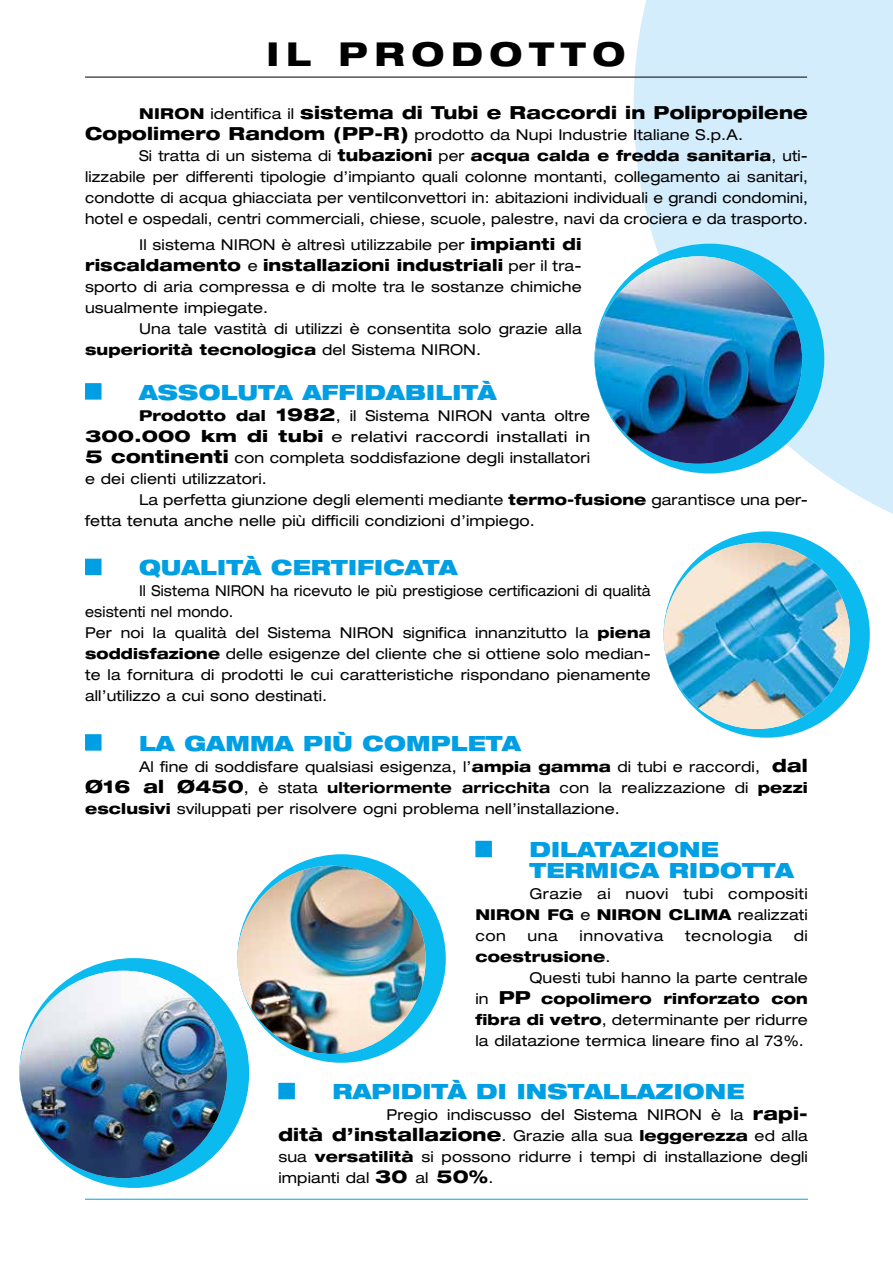
<style>
.page{position:relative;width:893px;height:1263px;background:#fff}
.page>*{position:absolute;margin:0;border:0;box-sizing:border-box;transform-origin:0 0}
._1_Titolo_Pagina{font:800 expanded 33px "Helvetica Neue LT Std";letter-spacing:.2em;color:#000}
._10_Titoletti{font:900 expanded 21px/21px "Helvetica Neue LT Std";letter-spacing:.01em;color:#009fe3}
._3_Testi{font:800 expanded 18px "Helvetica Neue LT Std";letter-spacing:.01em;color:#000}
._3_Testi-2{font:800 expanded 16.5px "Helvetica Neue LT Std";letter-spacing:.01em;color:#000}
._3_Testi-3{font:expanded 15px/21px "Helvetica Neue LT Std";letter-spacing:.01em;color:#000;text-align:justify}
._3_Testi-4{font:expanded 15px/21px "Helvetica Neue LT Std";letter-spacing:.01em;color:#000;scale:.91 1}
._3_Testi-5{font:expanded 15px "Helvetica Neue LT Std";letter-spacing:.04em;color:#000}
._3_Testi-6{font:800 expanded 15px "Helvetica Neue LT Std";letter-spacing:.01em;color:#000}
.s1{font-size:15px}
.s2{font-weight:400;font-size:15px}
.s3{font-weight:800;font-size:18px}
.s4{font-weight:800;font-size:16.5px}
.s5{font-weight:800}
.s6{font-weight:700}
.s7{font-weight:400}
</style>
<div class="page">
<hr style="left:85px;top:1199px;width:723px;height:1px;background:#009fe3">
<svg style="left:634px;top:0;width:259px;height:555px;fill:#d4edfc"></svg>
<div style="left:19px;top:958px;width:230px;height:230px;background:#0bbbef;border-radius:50%"></div>
<img style="left:20px;top:971px;width:207px;height:207px;border-radius:104px">
<div style="left:237px;top:854px;width:209px;height:209px;background:#0bbbef;border-radius:50%"></div>
<img style="left:238px;top:866px;width:188px;height:188px">
<div style="left:85px;top:383px;width:17px;height:17px;background:#009fe3;border:2px solid #009fe3"></div>
<div style="left:85px;top:559px;width:17px;height:16px;background:#009fe3"></div>
<div style="left:85px;top:734px;width:17px;height:17px;background:#009fe3;border:2px solid #009fe3"></div>
<div style="left:594px;top:244px;width:230px;height:229px;background:#0bbbef;border-radius:50%"></div>
<img style="left:595px;top:256px;width:207px;height:208px;border-radius:104px">
<div style="left:664px;top:531px;width:206px;height:207px;background:#0bbbef;border-radius:50%"></div>
<img style="left:664px;top:543px;width:186px;height:186px;border-radius:92px">
<div style="left:475px;top:841px;width:17px;height:16px;background:#009fe3;border:2px solid #009fe3"></div>
<div style="left:278px;top:1083px;width:17px;height:16px;background:#009fe3;border:2px solid #009fe3"></div>
<hr style="left:85px;top:77px;width:722px;height:1px;background:#000">
<p class="_1_Titolo_Pagina" style="left:267px;top:33px;width:360px">IL PRODOTTO</p>
<p class="_3_Testi" style="left:139px;top:101px;width:670px"><span class="s1">NIRON</span> <span class="s2">identifica il</span> sistema di Tubi e Raccordi in Polipropilene</p>
<p class="_3_Testi-3" style="left:85px;top:124px;width:659px"><span class="s3">Copolimero Random (PP-R)</span> prodotto da Nupi Industrie Italiane S.p.A.</p>
<p class="_3_Testi-3" style="left:85px;top:145px;width:724px;text-indent:54px">Si tratta di un sistema di <span class="s4">tubazioni</span> per <span class="s5">acqua calda e fredda sanitaria</span>, uti&shy;lizzabile per differenti tipologie d’impianto quali colonne montanti, collegamento ai sanitari, condotte di acqua ghiacciata per ventilconvettori in: abitazioni individuali e grandi condomini, hotel e ospedali, centri commerciali, chiese, scuole, palestre, navi da crociera e da trasporto.</p>
<p class="_3_Testi-3" style="left:139px;top:234px;width:444px">Il sistema NIRON è altresì utilizzabile per <span class="s4">impianti di</span></p>
<p class="_3_Testi-2" style="left:85px;top:255px;width:498px">riscaldamento <span class="s2">e</span> installazioni industriali <span class="s2">per il tra-</span></p>
<p class="_3_Testi-3" style="left:85px;top:276px;width:498px">sporto di aria compressa e di molte tra le sostanze chimiche usualmente impiegate.</p>
<p class="_3_Testi-3" style="left:85px;top:318px;width:498px;text-indent:54px">Una tale vastità di utilizzi è consentita solo grazie alla <span class="s5">superiorità tecnologica</span> del Sistema NIRON.</p>
<p class="_10_Titoletti" style="left:139px;top:381px;width:359px">ASSOLUTA AFFIDABILITÀ</p>
<p class="_3_Testi-3" style="left:85px;top:404px;width:507px;text-indent:54px"><span class="s5">Prodotto dal</span> <span class="s3">1982</span>, il Sistema NIRON vanta oltre <span class="s4">300.000 km di tubi</span> e relativi raccordi installati in <span class="s3">5 continenti</span> con completa soddisfazione degli installatori e dei clienti utilizzatori.</p>
<p class="_3_Testi-3" style="left:85px;top:488px;width:724px;text-indent:54px">La perfetta giunzione degli elementi mediante <span class="s5">termo-fusione</span> garantisce una per&shy;fetta tenuta anche nelle più difficili condizioni d’impiego.</p>
<p class="_10_Titoletti" style="left:139px;top:556px;width:320px">QUALITÀ CERTIFICATA</p>
<p class="_3_Testi-4" style="left:85px;top:580px;width:623px;text-indent:54px">Il Sistema NIRON ha ricevuto le più prestigiose certificazioni di qualità esistenti nel mondo.</p>
<p class="_3_Testi-3" style="left:85px;top:622px;width:567px">Per noi la qualità del Sistema NIRON significa innanzitutto la <span class="s5">piena soddisfazione</span> delle esigenze del cliente che si ottiene solo median&shy;te la fornitura di prodotti le cui caratteristiche rispondano pienamente all’utilizzo a cui sono destinati.</p>
<p class="_10_Titoletti" style="left:139px;top:732px;width:383px">LA GAMMA PIÙ COMPLETA</p>
<p class="_3_Testi-3" style="left:85px;top:755px;width:724px;text-indent:54px">Al fine di soddisfare qualsiasi esigenza, l’<span class="s5">ampia gamma</span> di tubi e raccordi, <span class="s3">dal Ø16 al Ø450</span>, è stata <span class="s6">ulteriormente arricchita</span> con la realizzazione di <span class="s5">pezzi esclusivi</span> sviluppati per risolvere ogni problema nell’installazione.</p>
<p class="_10_Titoletti" style="left:529px;top:838px;width:266px">DILATAZIONE<br>TERMICA RIDOTTA</p>
<p class="_3_Testi-3" style="left:475px;top:883px;width:334px;text-indent:54px">Grazie ai nuovi tubi compositi <span class="s5">NIRON FG</span> e <span class="s5">NIRON CLIMA</span> realizzati con</p>
<p class="_3_Testi-3" style="left:528px;top:925px;width:32px">una</p>
<p class="_3_Testi-5" style="left:580px;top:927px;width:85px">innovativa</p>
<p class="_3_Testi-5" style="left:685px;top:927px;width:89px">tecnologia</p>
<p class="_3_Testi-3" style="left:794px;top:925px;width:16px">di</p>
<p class="_3_Testi-6" style="left:475px;top:947px;width:137px">coestrusione<span class="s7">.</span></p>
<p class="_3_Testi-3" style="left:475px;top:967px;width:334px;text-indent:54px">Questi tubi hanno la parte centrale in <span class="s3">PP</span> <span class="s5">copolimero rinforzato con fibra di vetro</span>, determinante per ridurre la dilatazione termica lineare fino al 73%.</p>
<p class="_10_Titoletti" style="left:332px;top:1080px;width:413px">RAPIDITÀ DI INSTALLAZIONE</p>
<p class="_3_Testi-3" style="left:278px;top:1104px;width:531px;text-indent:108px">Pregio indiscusso del Sistema NIRON è la <span class="s3">rapi&shy;dità d’installazione</span>. Grazie alla sua <span class="s5">leggerezza</span> ed alla sua <span class="s5">versatilità</span> si possono ridurre i tempi di installazione degli impianti dal <span class="s3">30</span> al <span class="s3">50%</span>.</p>
</div>
